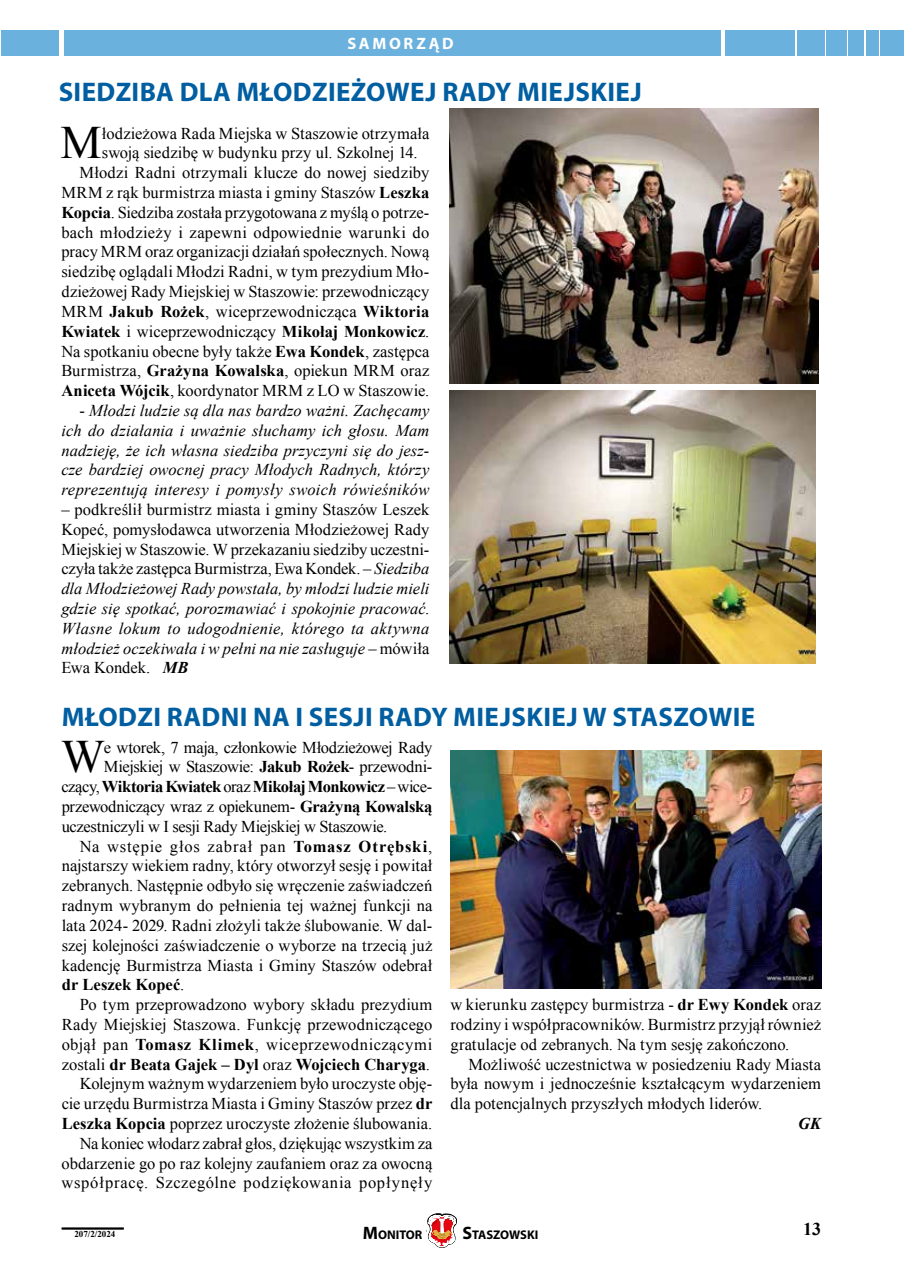
<style>
.page{position:relative;width:904px;height:1276px;background:#fff}
.page>*{position:absolute;margin:0;border:0;box-sizing:border-box;transform-origin:0 0}
.t1{font:46.35px "Times New Roman";color:#000}
.t2{font:700 27px "Myriad Pro";letter-spacing:.015em;color:#005ea1}
.t3{font:700 18px "Times New Roman";color:#000}
.t4{font:16.5px/19.8px "Times New Roman";letter-spacing:.005em;color:#000;text-align:justify}
.t5{font:italic 16.5px/19.8px "Times New Roman";letter-spacing:.015em;color:#000;text-align:justify}
.t6{font:16.5px "Times New Roman";letter-spacing:-.02em;color:#000}
.t7{font:700 16.5px "Times New Roman";letter-spacing:-.01em;color:#000}
.t8{font:700 16.5px "Times New Roman";letter-spacing:-.03em;color:#000}
.t9{font:16.5px "Times New Roman";letter-spacing:-.015em;color:#000}
.t10{font:16.5px "Times New Roman";letter-spacing:.045em;color:#000}
.t11{font:16.5px "Times New Roman";letter-spacing:.03em;color:#000}
.t12{font:16.5px "Times New Roman";letter-spacing:.05em;color:#000}
.t13{font:700 16.5px "Myriad Pro";letter-spacing:.16em;color:#fff}
.t14{font:italic 700 16.5px "Times New Roman";color:#000}
.t15{font:700 12.6px "Myriad Pro";color:#000}
.t16{font:700 9px "Times New Roman";color:#000}
.s1{font-weight:700}
.s2{font-weight:400}
.s3{font-style:normal}
.s4{font-style:italic}
.s5{font-weight:700;font-style:italic}
.s6{font-size:18px}
</style>
<div class="page">
<img style="left:450px;top:750px;width:371px;height:239px">
<img style="left:449px;top:108px;width:369px;height:276px">
<img style="left:449px;top:390px;width:366px;height:274px">
<svg style="left:427px;top:1213px;width:30px;height:34px"></svg>
<hr style="left:62px;top:1227px;width:62px;height:1px;background:#000">
<hr style="left:62px;top:1228px;width:62px;height:1px;background:#000">
<div style="left:65px;top:30px;width:656px;height:26px;background:#6bb1dd"></div>
<div style="left:880px;top:30px;width:24px;height:26px;background:#6bb1dd"></div>
<div style="left:866px;top:30px;width:12px;height:26px;background:#6bb1dd"></div>
<div style="left:848px;top:30px;width:16px;height:26px;background:#6bb1dd"></div>
<div style="left:725px;top:30px;width:69px;height:26px;background:#6bb1dd"></div>
<div style="left:2px;top:30px;width:57px;height:26px;background:#6bb1dd"></div>
<div style="left:826px;top:30px;width:20px;height:26px;background:#6bb1dd"></div>
<div style="left:796px;top:30px;width:28px;height:26px;background:#6bb1dd"></div>
<p class="t13" style="left:347px;top:33px;width:107px">SAMORZĄD</p>
<h2 class="t2" style="left:59px;top:74px;width:585px">SIEDZIBA DLA MŁODZIEŻOWEJ RADY MIEJSKIEJ</h2>
<h1 class="t1" style="left:61px;top:112px;width:43px">M</h1>
<p class="t4" style="left:102px;top:123px;width:329px">łodzieżowa Rada Miejska w Staszowie otrzymała</p>
<p class="t4" style="left:102px;top:143px;width:317px">swoją siedzibę w budynku przy ul. Szkolnej 14.</p>
<p class="t4" style="left:79px;top:163px;width:351px">Młodzi Radni otrzymali klucze do nowej siedziby</p>
<p class="t4" style="left:61px;top:182px;width:369px">MRM z rąk burmistrza miasta i gminy Staszów <span class="s1">Leszka</span></p>
<p class="t4" style="left:61px;top:202px;width:369px"><span class="s1">Kopcia</span>. Siedziba została przygotowana z myślą o potrze-</p>
<p class="t4" style="left:61px;top:222px;width:369px">bach młodzieży i zapewni odpowiednie warunki do</p>
<p class="t4" style="left:61px;top:242px;width:369px">pracy MRM oraz organizacji działań społecznych. Nową</p>
<p class="t4" style="left:61px;top:262px;width:369px">siedzibę oglądali Młodzi Radni, w tym prezydium Mło-</p>
<p class="t4" style="left:61px;top:281px;width:369px">dzieżowej Rady Miejskiej w Staszowie: przewodniczący</p>
<p class="t4" style="left:61px;top:301px;width:369px">MRM <span class="s1">Jakub Rożek</span>, wiceprzewodnicząca <span class="s1">Wiktoria</span></p>
<p class="t7" style="left:61px;top:320px;width:369px">Kwiatek <span class="s2">i wiceprzewodniczący</span> Mikołaj Monkowicz<span class="s2">.</span></p>
<p class="t4" style="left:61px;top:341px;width:369px">Na spotkaniu obecne były także <span class="s1">Ewa Kondek</span>, zastępca</p>
<p class="t4" style="left:61px;top:361px;width:369px">Burmistrza, <span class="s1">Grażyna Kowalska</span>, opiekun MRM oraz</p>
<p class="t4" style="left:61px;top:380px;width:369px"><span class="s1">Aniceta Wójcik</span>, koordynator MRM z LO w Staszowie.</p>
<p class="t5" style="left:61px;top:400px;width:369px;text-indent:18px"><span class="s3">-</span> Młodzi ludzie są dla nas bardzo ważni. Zachęcamy ich do działania i uważnie słuchamy ich głosu. Mam nadzieję, że ich własna siedziba przyczyni się do jesz&shy;cze bardziej owocnej pracy Młodych Radnych, którzy reprezentują interesy i pomysły swoich rówieśników</p>
<p class="t4" style="left:61px;top:499px;width:369px">– podkreślił burmistrz miasta i gminy Staszów Leszek Kopeć, pomysłodawca utworzenia Młodzieżowej Rady Miejskiej w Staszowie. W przekazaniu siedziby uczestni&shy;czyła także zastępca Burmistrza, Ewa Kondek. – <span class="s4">Siedziba dla Młodzieżowej Rady powstała, by młodzi ludzie mieli gdzie się spotkać, porozmawiać i spokojnie pracować</span>.<br><span class="s4">Własne lokum to udogodnienie, którego ta aktywna młodzież oczekiwała i w pełni na nie zasługuje</span> – mówiła Ewa Kondek. <span class="s5">MB</span></p>
<h2 class="t2" style="left:62px;top:699px;width:695px">MŁODZI RADNI NA I SESJI RADY MIEJSKIEJ W STASZOWIE</h2>
<h1 class="t1" style="left:61px;top:726px;width:45px">W</h1>
<p class="t6" style="left:104px;top:736px;width:330px">e wtorek, 7 maja, członkowie Młodzieżowej Rady</p>
<p class="t6" style="left:104px;top:756px;width:330px">Miejskiej w Staszowie: <span class="s1">Jakub Rożek</span>- przewodni-</p>
<p class="t8" style="left:62px;top:775px;width:372px"><span class="s2">czący,</span> Wiktoria Kwiatek <span class="s2">oraz</span> Mikołaj Monkowicz <span class="s2">– wice-</span></p>
<p class="t9" style="left:62px;top:795px;width:372px">przewodniczący wraz z opiekunem- <span class="s1">Grażyną Kowalską</span></p>
<p class="t6" style="left:62px;top:815px;width:327px">uczestniczyli w I sesji Rady Miejskiej w Staszowie.</p>
<p class="t12" style="left:80px;top:835px;width:354px">Na wstępie głos zabrał pan <span class="s1">Tomasz Otrębski</span>,</p>
<p class="t4" style="left:62px;top:856px;width:372px">najstarszy wiekiem radny, który otworzył sesję i powitał</p>
<p class="t4" style="left:62px;top:875px;width:372px">zebranych. Następnie odbyło się wręczenie zaświadczeń</p>
<p class="t4" style="left:62px;top:895px;width:372px">radnym wybranym do pełnienia tej ważnej funkcji na</p>
<p class="t4" style="left:62px;top:915px;width:372px">lata 2024- 2029. Radni złożyli także ślubowanie. W dal-</p>
<p class="t4" style="left:62px;top:935px;width:372px">szej kolejności zaświadczenie o wyborze na trzecią już</p>
<p class="t4" style="left:62px;top:955px;width:372px">kadencję Burmistrza Miasta i Gminy Staszów odebrał</p>
<p class="t7" style="left:62px;top:973px;width:124px">dr Leszek Kopeć<span class="s2">.</span></p>
<p class="t4" style="left:80px;top:994px;width:354px">Po tym przeprowadzono wybory składu prezydium</p>
<p class="t4" style="left:62px;top:1014px;width:372px">Rady Miejskiej Staszowa. Funkcję przewodniczącego</p>
<p class="t11" style="left:62px;top:1033px;width:372px">objął pan <span class="s1">Tomasz Klimek</span>, wiceprzewodniczącymi</p>
<p class="t7" style="left:62px;top:1052px;width:370px"><span class="s2">zostali</span> dr Beata Gajek – Dyl <span class="s2">oraz</span> Wojciech Charyga<span class="s2">.</span></p>
<p class="t4" style="left:80px;top:1073px;width:354px">Kolejnym ważnym wydarzeniem było uroczyste obję-</p>
<p class="t4" style="left:62px;top:1093px;width:372px">cie urzędu Burmistrza Miasta i Gminy Staszów przez <span class="s1">dr</span></p>
<p class="t4" style="left:62px;top:1113px;width:372px"><span class="s1">Leszka Kopcia</span> poprzez uroczyste złożenie ślubowania.</p>
<p class="t4" style="left:80px;top:1133px;width:354px">Na koniec włodarz zabrał głos, dziękując wszystkim za</p>
<p class="t4" style="left:62px;top:1153px;width:372px">obdarzenie go po raz kolejny zaufaniem oraz za owocną</p>
<p class="t10" style="left:62px;top:1171px;width:372px">współpracę. Szczególne podziękowania popłynęły</p>
<p class="t4" style="left:450px;top:994px;width:372px">w kierunku zastępcy burmistrza - <span class="s1">dr Ewy Kondek</span> oraz rodziny i współpracowników. Burmistrz przyjął również gratulacje od zebranych. Na tym sesję zakończono.</p>
<p class="t4" style="left:450px;top:1054px;width:372px;text-indent:18px">Możliwość uczestnictwa w posiedzeniu Rady Miasta była nowym i jednocześnie kształcącym wydarzeniem dla potencjalnych przyszłych młodych liderów.</p>
<p class="t14" style="left:798px;top:1112px;width:24px">GK</p>
<p class="t16" style="left:74px;top:1227px;width:43px">207/2/2024</p>
<p class="t15" style="left:363px;top:1226px;width:61px"><span class="s6">M</span>ONITOR</p>
<p class="t15" style="left:462px;top:1226px;width:77px"><span class="s6">S</span>TASZOWSKI</p>
<p class="t3" style="left:803px;top:1216px;width:19px">13</p>
</div>
